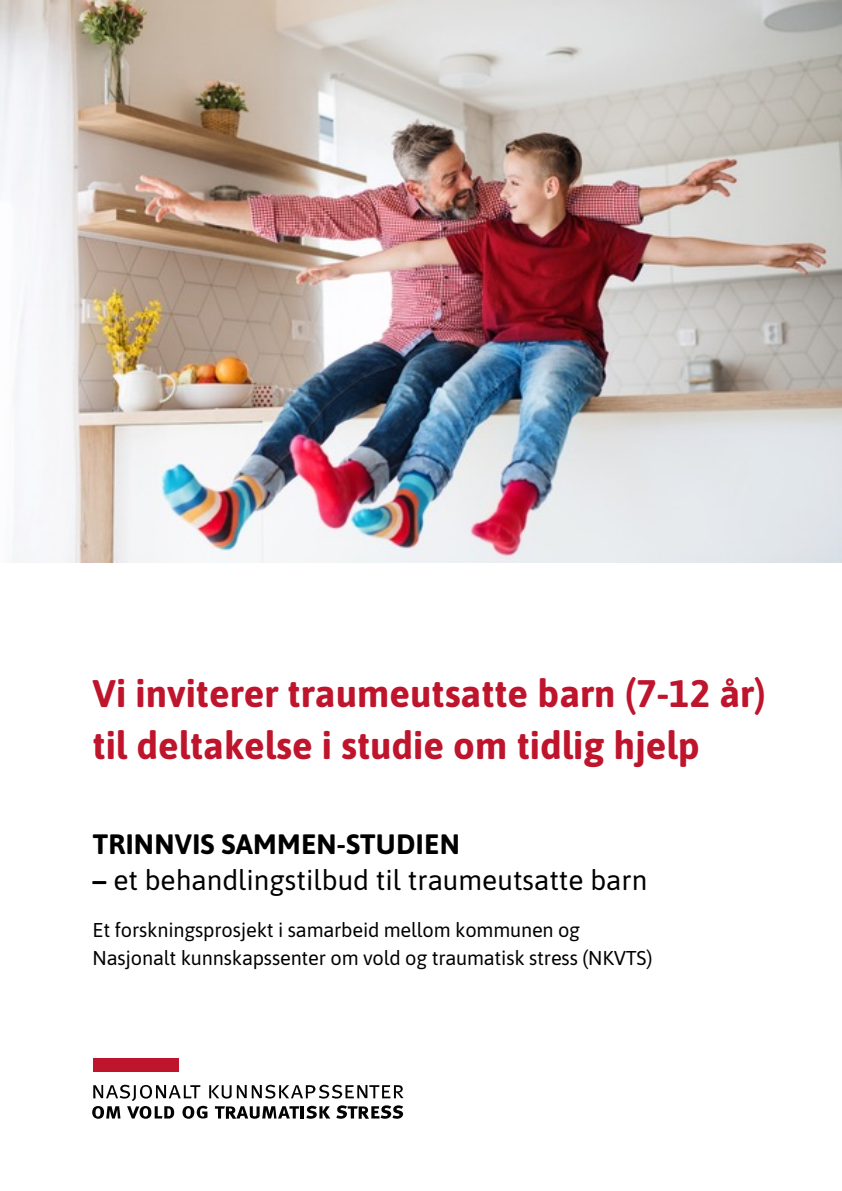
<style>
.page{position:relative;width:842px;height:1191px;background:#fff}
.page>*{position:absolute;margin:0;border:0;box-sizing:border-box;transform-origin:0 0}
.t1{font:700 38.4px/51.2px "Asap";color:#be152d}
.t2{font:28px "Asap";color:#000}
.t3{font:700 28px "Asap";letter-spacing:.01em;color:#000}
.t4{font:20px/28px "Asap";letter-spacing:-.01em;color:#000}
.s1{font-weight:700}
</style>
<div class="page">
<img style="left:0;top:0;width:842px;height:562px">
<svg style="left:92px;top:1084px;width:312px;height:34px"></svg>
<div style="left:93px;top:1057px;width:86px;height:14px;background:#be152d"></div>
<h1 class="t1" style="left:93px;top:666px;width:675px">Vi inviterer traumeutsatte barn (7-12 år) til deltakelse i studie om tidlig hjelp</h1>
<h2 class="t3" style="left:93px;top:824px;width:369px">TRINNVIS SAMMEN-STUDIEN</h2>
<h2 class="t2" style="left:93px;top:861px;width:556px"><span class="s1">–</span> et behandlingstilbud til traumeutsatte barn</h2>
<p class="t4" style="left:93px;top:914px;width:561px">Et forskningsprosjekt i samarbeid mellom kommunen og<br>Nasjonalt kunnskapssenter om vold og traumatisk stress (NKVTS)</p>
</div>
